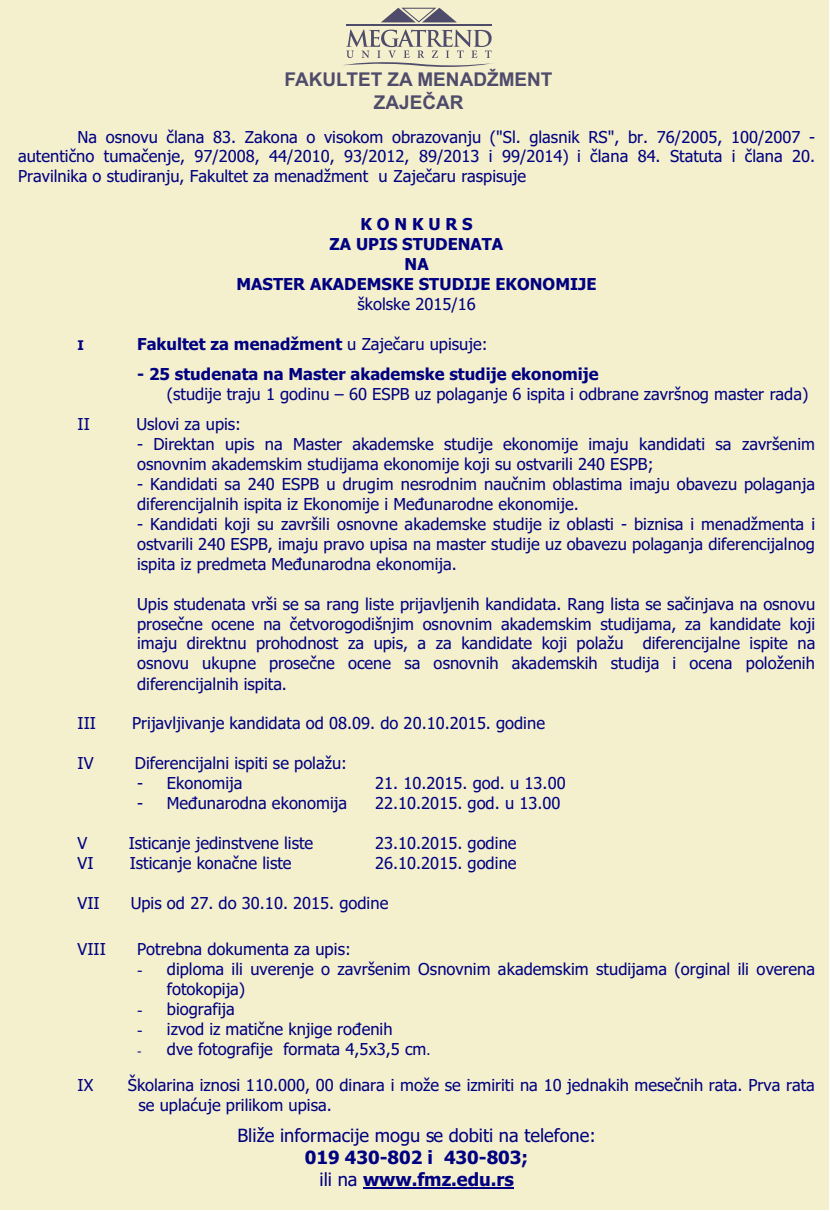
<style>
.page{position:relative;width:830px;height:1212px;background:#fff}
.page>*{position:absolute;margin:0;border:0;box-sizing:border-box;transform-origin:0 0}
.t1{font:700 18.9px "Arial";color:#4f4b6a}
.t2{font:18.22px "Tahoma";color:#000080}
.t3{font:700 18.22px/22.1px "Tahoma";color:#000080;text-align:center}
.t4{font:16.43px/20px "Tahoma";color:#000080}
.t5{font:700 16.43px/20px "Tahoma";color:#000080;text-align:center}
.t6{font:700 13.28px "Tahoma";color:#000080}
.s1{font-weight:400}
.s2{font-family:"Times New Roman"}
.s3{font-family:"Times New Roman";font-size:13.28px}
.s4{font-size:13.28px}
</style>
<div class="page">
<div style="left:0;top:0;width:828px;height:1210px;background:#f4f0ce"></div>
<svg style="left:381px;top:8px;width:75px;height:15px"></svg>
<hr style="left:346px;top:24px;width:145px;height:1px;background:#4f4b6a">
<svg style="left:343px;top:29px;width:151px;height:38px"></svg>
<hr style="left:363px;top:1187px;width:150px;height:2px;background:#000080">
<p class="t1" style="left:284px;top:72px;width:269px">FAKULTET ZA MENADŽMENT</p>
<p class="t1" style="left:374px;top:96px;width:91px">ZAJEČAR</p>
<p class="t4" style="left:18px;top:128px;width:798px;text-align:justify;text-indent:59px">Na osnovu člana 83. Zakona o visokom obrazovanju ("Sl. glasnik RS", br. 76/2005, 100/2007 - autentično tumačenje, 97/2008, 44/2010, 93/2012, 89/2013 i 99/2014) i člana 84. Statuta i člana 20.<br>Pravilnika o studiranju, Fakultet za menadžment u Zaječaru raspisuje</p>
<p class="t5" style="left:236px;top:216px;width:361px">K O N K U R S<br>ZA UPIS STUDENATA<br>NA<br>MASTER AKADEMSKE STUDIJE EKONOMIJE</p>
<p class="t4" style="left:357px;top:295px;width:120px">školske 2015/16</p>
<p class="t6" style="left:78px;top:340px;width:8px">I</p>
<p class="t5" style="left:137px;top:336px;width:352px">Fakultet za menadžment <span class="s1">u Zaječaru upisuje:</span></p>
<p class="t5" style="left:137px;top:365px;width:463px">- 25 studenata na Master akademske studije ekonomije</p>
<p class="t4" style="left:167px;top:385px;width:642px">(studije traju 1 godinu – 60 ESPB uz polaganje 6 ispita i odbrane završnog master rada)</p>
<p class="t4" style="left:78px;top:415px;width:14px">II</p>
<p class="t4" style="left:136px;top:415px;width:106px">Uslovi za upis:</p>
<p class="t4" style="left:137px;top:435px;width:679px">- Direktan upis na Master akademske studije ekonomije imaju kandidati sa završenim osnovnim akademskim studijama ekonomije koji su ostvarili 240 ESPB;</p>
<p class="t4" style="left:137px;top:475px;width:679px">- Kandidati sa 240 ESPB u drugim nesrodnim naučnim oblastima imaju obavezu polaganja diferencijalnih ispita iz Ekonomije i Međunarodne ekonomije.</p>
<p class="t4" style="left:137px;top:515px;width:679px;text-align:justify">- Kandidati koji su završili osnovne akademske studije iz oblasti - biznisa i menadžmenta i ostvarili 240 ESPB, imaju pravo upisa na master studije uz obavezu polaganja diferencijalnog ispita iz predmeta Međunarodna ekonomija.</p>
<p class="t4" style="left:137px;top:595px;width:679px;text-align:justify">Upis studenata vrši se sa rang liste prijavljenih kandidata. Rang lista se sačinjava na osnovu prosečne ocene na četvorogodišnjim osnovnim akademskim studijama, za kandidate koji imaju direktnu prohodnost za upis, a za kandidate koji polažu diferencijalne ispite na osnovu ukupne prosečne ocene sa osnovnih akademskih studija i ocena položenih diferencijalnih ispita.</p>
<p class="t4" style="left:78px;top:715px;width:20px">III</p>
<p class="t4" style="left:132px;top:715px;width:414px">Prijavljivanje kandidata od 08.09. do 20.10.2015. godine</p>
<p class="t4" style="left:78px;top:755px;width:17px">IV</p>
<p class="t4" style="left:135px;top:755px;width:213px">Diferencijalni ispiti se polažu:</p>
<p class="t4" style="left:137px;top:774px;width:107px">- Ekonomija</p>
<p class="t4" style="left:375px;top:774px;width:192px">21. 10.2015. god. u 13.00</p>
<p class="t4" style="left:137px;top:794px;width:211px">- Međunarodna ekonomija</p>
<p class="t4" style="left:375px;top:794px;width:187px">22.10.2015. god. u 13.00</p>
<p class="t4" style="left:78px;top:834px;width:11px">V</p>
<p class="t4" style="left:129px;top:834px;width:186px">Isticanje jedinstvene liste</p>
<p class="t4" style="left:375px;top:834px;width:143px">23.10.2015. godine</p>
<p class="t4" style="left:78px;top:854px;width:17px">VI</p>
<p class="t4" style="left:130px;top:854px;width:163px">Isticanje konačne liste</p>
<p class="t4" style="left:375px;top:854px;width:143px">26.10.2015. godine</p>
<p class="t4" style="left:78px;top:894px;width:24px">VII</p>
<p class="t4" style="left:131px;top:894px;width:259px">Upis od 27. do 30.10. 2015. godine</p>
<p class="t4" style="left:78px;top:940px;width:30px">VIII</p>
<p class="t4" style="left:137px;top:940px;width:215px">Potrebna dokumenta za upis:</p>
<p class="t4" style="left:167px;top:960px;width:649px;text-indent:-30px"><span class="s2">-</span> diploma ili uverenje o završenim Osnovnim akademskim studijama (orginal ili overena fotokopija)</p>
<p class="t4" style="left:137px;top:1000px;width:99px"><span class="s2">-</span> biografija</p>
<p class="t4" style="left:137px;top:1020px;width:257px"><span class="s2">-</span> izvod iz matične knjige rođenih</p>
<p class="t4" style="left:137px;top:1040px;width:295px"><span class="s3">-</span> dve fotografije formata 4,5x3,5 cm<span class="s4">.</span></p>
<p class="t4" style="left:78px;top:1076px;width:17px">IX</p>
<p class="t4" style="left:138px;top:1076px;width:677px;text-indent:-11px">Školarina iznosi 110.000, 00 dinara i može se izmiriti na 10 jednakih mesečnih rata. Prva rata se uplaćuje prilikom upisa.</p>
<p class="t2" style="left:237px;top:1128px;width:359px">Bliže informacije mogu se dobiti na telefone:</p>
<p class="t3" style="left:305px;top:1148px;width:225px">019 430-802 i 430-803; <span class="s1">ili na</span> www.fmz.edu.rs</p>
</div>
